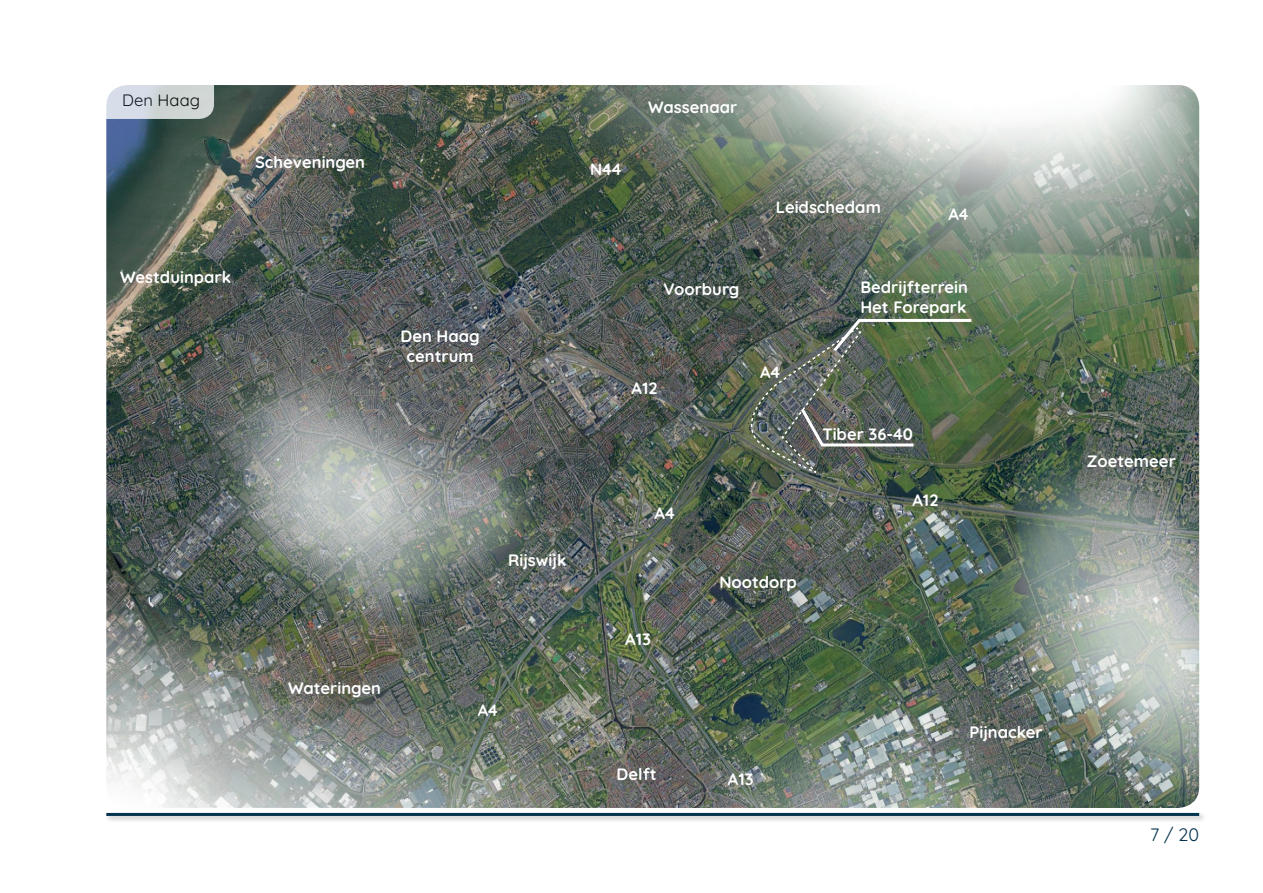
<style>
.page{position:relative;width:1263px;height:893px;background:#fff}
.page>*{position:absolute;margin:0;border:0;box-sizing:border-box;transform-origin:0 0}
.t1{font:18px "Quicksand";color:#03334f}
.t2{font:700 16.5px/19.8px "Quicksand";color:#fff;text-align:center}
.t3{font:16.5px "Quicksand";color:#000}
</style>
<div class="page">
<img style="left:106px;top:85px;width:1093px;height:723px">
<svg style="left:106px;top:85px;width:108px;height:34px;background:#d1d7db"></svg>
<svg style="left:834px;top:615px;width:58px;height:114px;background:#4e6551"></svg>
<img style="left:735px;top:317px;width:239px;height:159px">
<div style="left:105px;top:811px;width:1102px;height:13px;background:#231f20;opacity:.3"></div>
<hr style="left:106px;top:813px;width:1093px;height:3px;background:#03334f">
<p class="t3" style="left:122px;top:88px;width:79px">Den Haag</p>
<p class="t2" style="left:255px;top:150px;width:112px">Scheveningen</p>
<p class="t2" style="left:120px;top:266px;width:112px">Westduinpark</p>
<p class="t2" style="left:400px;top:325px;width:81px">Den Haag centrum</p>
<p class="t2" style="left:288px;top:676px;width:94px">Wateringen</p>
<p class="t2" style="left:508px;top:548px;width:60px">Rijswijk</p>
<p class="t2" style="left:478px;top:699px;width:22px">A4</p>
<p class="t2" style="left:590px;top:157px;width:33px">N44</p>
<p class="t2" style="left:648px;top:96px;width:91px">Wassenaar</p>
<p class="t2" style="left:776px;top:195px;width:107px">Leidschedam</p>
<p class="t2" style="left:948px;top:202px;width:22px">A4</p>
<p class="t2" style="left:663px;top:278px;width:78px">Voorburg</p>
<p class="t2" style="left:631px;top:377px;width:28px">A12</p>
<p class="t2" style="left:760px;top:361px;width:22px">A4</p>
<p class="t2" style="left:654px;top:501px;width:22px">A4</p>
<p class="t2" style="left:719px;top:571px;width:79px">Nootdorp</p>
<p class="t2" style="left:860px;top:275px;width:109px;text-align:left">Bedrijfterrein<br>Het Forepark</p>
<p class="t2" style="left:822px;top:423px;width:92px">Tiber 36-40</p>
<p class="t2" style="left:912px;top:489px;width:28px">A12</p>
<p class="t2" style="left:625px;top:627px;width:27px">A13</p>
<p class="t2" style="left:617px;top:762px;width:42px">Delft</p>
<p class="t2" style="left:728px;top:767px;width:27px">A13</p>
<p class="t2" style="left:969px;top:721px;width:75px">Pijnacker</p>
<p class="t2" style="left:1087px;top:449px;width:90px">Zoetemeer</p>
<p class="t1" style="left:1150px;top:820px;width:51px">7 / 20</p>
</div>
